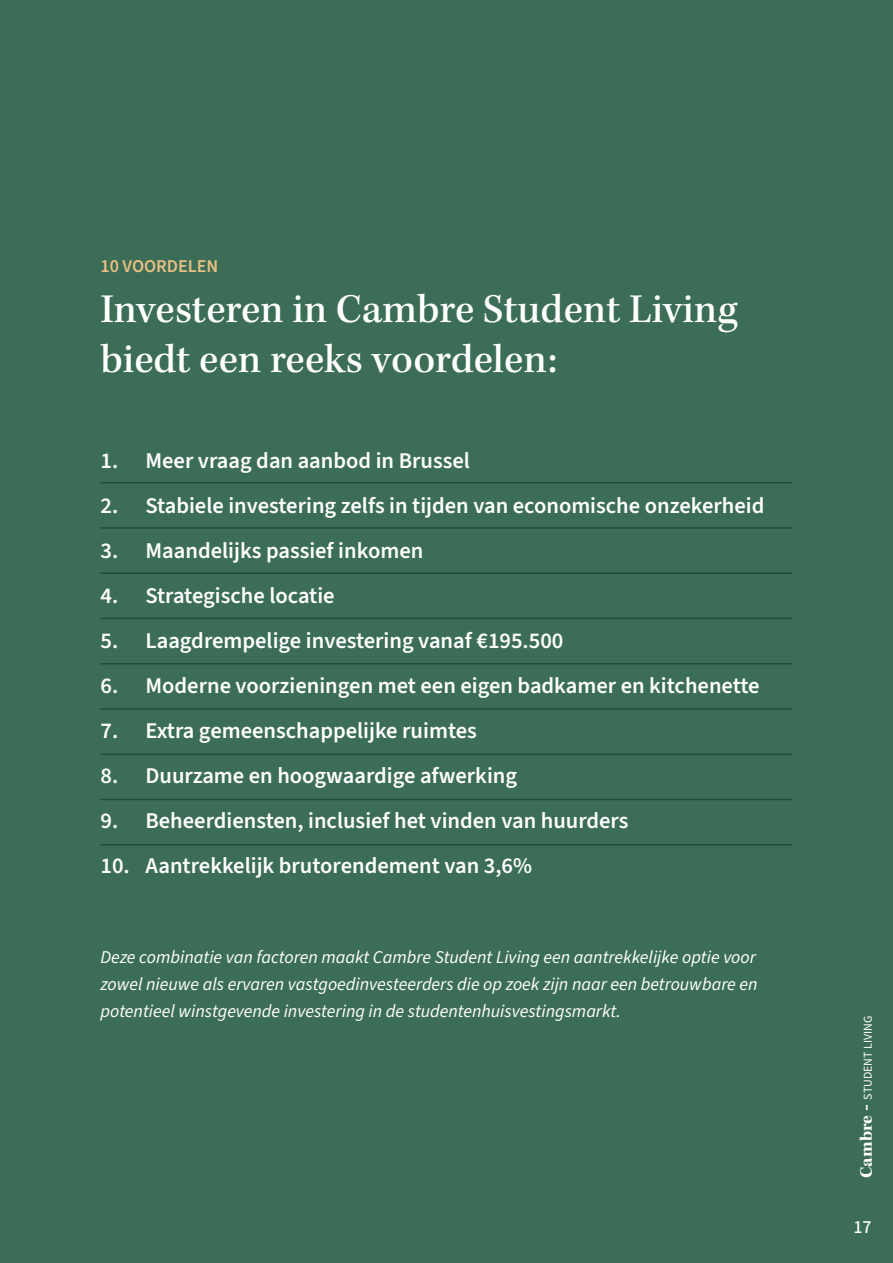
<style>
.page{position:relative;width:893px;height:1263px;background:#3c6d57}
.page>*{position:absolute;margin:0;border:0;box-sizing:border-box;transform-origin:0 0}
.t1{font:500 42px/50.4px "Kepler Std";color:#fff}
.t2{font:600 22.5px "Source Sans 3";color:#fff}
.t3{font:italic 18px/27px "Source Sans 3";color:#fff;text-align:justify}
.t4{font:600 18px "Source Sans 3";color:#e9c083}
.t5{font:500 18px "Source Sans 3";color:#fff}
.t6{font:12px "Source Sans 3";color:#fff}
.s1{font-family:"Kepler Std";font-weight:700;font-size:18px}
.s2{font-family:"Kepler Std";font-weight:700;font-size:21px}
</style>
<div class="page">
<hr style="left:100px;top:482px;width:692px;height:1px;background:#1a503d">
<hr style="left:100px;top:527px;width:692px;height:2px;background:#1a503d">
<hr style="left:100px;top:572px;width:692px;height:2px;background:#1a503d">
<hr style="left:100px;top:618px;width:692px;height:1px;background:#1a503d">
<hr style="left:100px;top:663px;width:692px;height:1px;background:#1a503d">
<hr style="left:100px;top:708px;width:692px;height:2px;background:#1a503d">
<hr style="left:100px;top:753px;width:692px;height:2px;background:#1a503d">
<hr style="left:100px;top:799px;width:692px;height:1px;background:#1a503d">
<hr style="left:100px;top:844px;width:692px;height:1px;background:#1a503d">
<p class="t4" style="left:100px;top:254px;width:119px">10 VOORDELEN</p>
<h1 class="t1" style="left:100px;top:285px;width:639px">Investeren in Cambre Student Living biedt een reeks voordelen:</h1>
<p class="t2" style="left:100px;top:446px;width:371px">1. Meer vraag dan aanbod in Brussel</p>
<p class="t2" style="left:100px;top:491px;width:665px">2. Stabiele investering zelfs in tijden van economische onzekerheid</p>
<p class="t2" style="left:100px;top:536px;width:324px">3. Maandelijks passief inkomen</p>
<p class="t2" style="left:100px;top:581px;width:236px">4. Strategische locatie</p>
<p class="t2" style="left:100px;top:626px;width:464px">5. Laagdrempelige investering vanaf €195.500</p>
<p class="t2" style="left:100px;top:671px;width:661px">6. Moderne voorzieningen met een eigen badkamer en kitchenette</p>
<p class="t2" style="left:100px;top:716px;width:378px">7. Extra gemeenschappelijke ruimtes</p>
<p class="t2" style="left:100px;top:761px;width:418px">8. Duurzame en hoogwaardige afwerking</p>
<p class="t2" style="left:100px;top:806px;width:530px">9. Beheerdiensten, inclusief het vinden van huurders</p>
<p class="t2" style="left:100px;top:851px;width:433px">10. Aantrekkelijk brutorendement van 3,6%</p>
<p class="t3" style="left:100px;top:944px;width:659px">Deze combinatie van factoren maakt Cambre Student Living een aantrekkelijke optie voor zowel nieuwe als ervaren vastgoedinvesteerders die op zoek zijn naar een betrouwbare en potentieel winstgevende investering in de studentenhuisvestingsmarkt.</p>
<p class="t6" style="left:860px;top:1178px;width:164px;rotate:-90deg"><span class="s1">Cambre</span> <span class="s2">-</span> STUDENT LIVING</p>
<p class="t5" style="left:853px;top:1216px;width:20px">17</p>
</div>
